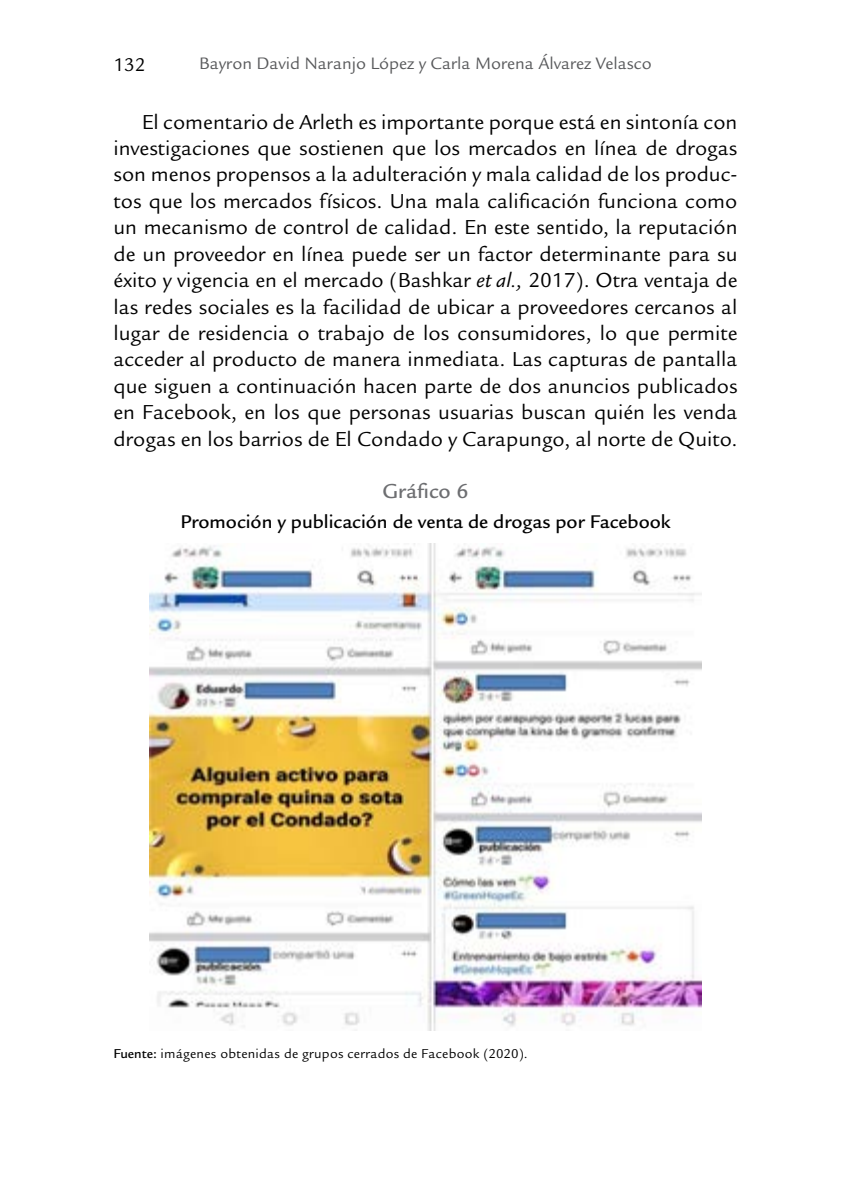
<style>
.page{position:relative;width:851px;height:1191px;background:#fff}
.page>*{position:absolute;margin:0;border:0;box-sizing:border-box;transform-origin:0 0}
.t1{font:22px/26.4px "Legacy Sans Std";color:#000;text-align:justify}
.t2{font:500 22px "Legacy Sans Std";color:#6d6e71}
.t3{font:500 20px "Legacy Sans Std";color:#000}
.t4{font:20px "Legacy Sans Std";color:#000}
.t5{font:18px "Legacy Sans Std";color:#58595b}
.t6{font:14px "Legacy Sans Std";letter-spacing:.02em;color:#000}
.s1{font-style:italic}
.s2{font-weight:500}
</style>
<div class="page">
<img style="left:149px;top:543px;width:552px;height:487px">
<p class="t4" style="left:113px;top:53px;width:34px">132</p>
<p class="t5" style="left:199px;top:53px;width:454px">Bayron David Naranjo López y Carla Morena Álvarez Velasco</p>
<p class="t1" style="left:113px;top:109px;width:625px;text-indent:28px">El comentario de Arleth es importante porque está en sintonía con investigaciones que sostienen que los mercados en línea de drogas son menos propensos a la adulteración y mala calidad de los produc&shy;tos que los mercados físicos. Una mala calificación funciona como un mecanismo de control de calidad. En este sentido, la reputación de un proveedor en línea puede ser un factor determinante para su éxito y vigencia en el mercado (Bashkar <span class="s1">et al.,</span> 2017). Otra ventaja de las redes sociales es la facilidad de ubicar a proveedores cercanos al lugar de residencia o trabajo de los consumidores, lo que permite acceder al producto de manera inmediata. Las capturas de pantalla que siguen a continuación hacen parte de dos anuncios publicados en Facebook, en los que personas usuarias buscan quién les venda drogas en los barrios de El Condado y Carapungo, al norte de Quito.</p>
<p class="t2" style="left:382px;top:478px;width:87px">Gráfico 6</p>
<p class="t3" style="left:180px;top:510px;width:491px">Promoción y publicación de venta de drogas por Facebook</p>
<p class="t6" style="left:113px;top:1046px;width:416px"><span class="s2">Fuente:</span> imágenes obtenidas de grupos cerrados de Facebook (2020).</p>
</div>
